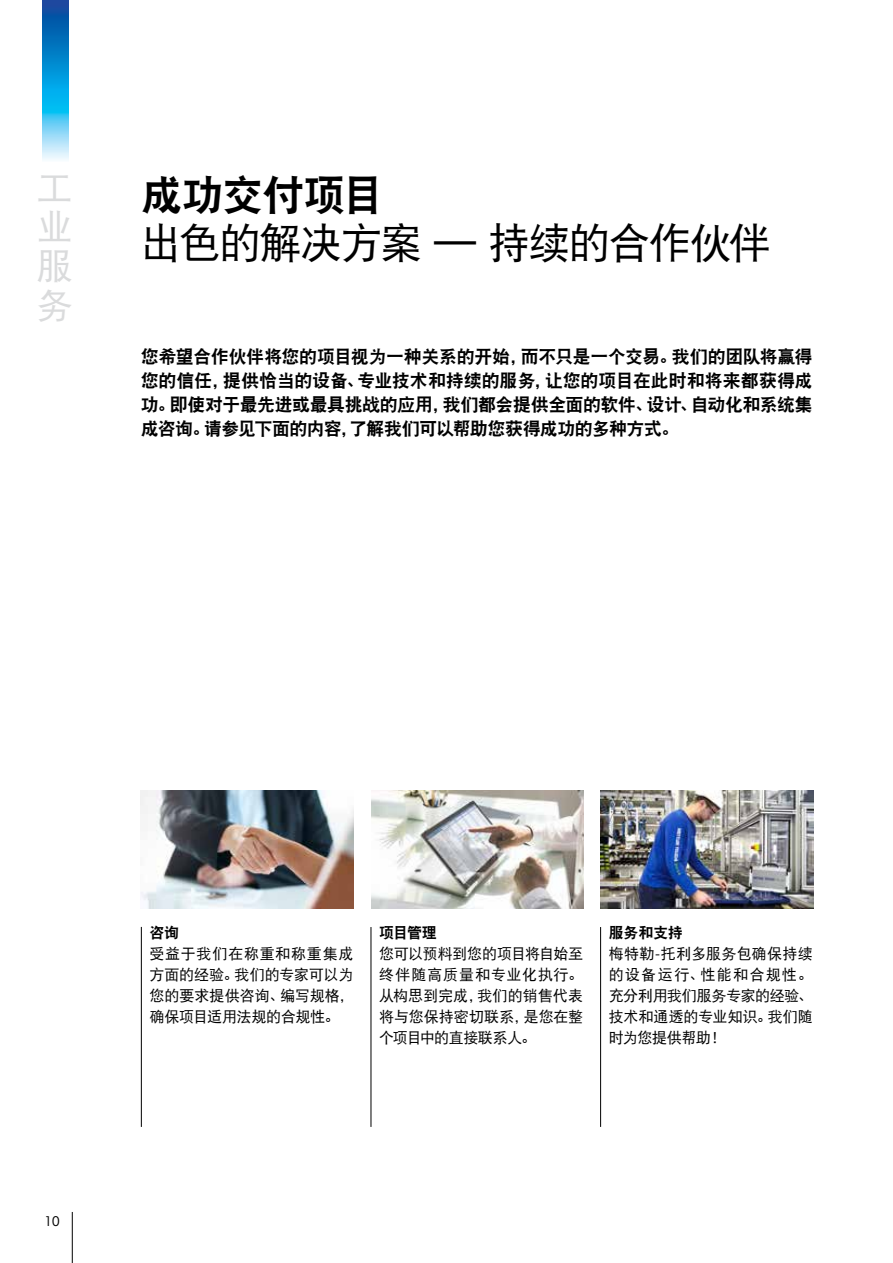
<style>
.page{position:relative;width:893px;height:1263px;background:#fff}
.page>*{position:absolute;margin:0;border:0;box-sizing:border-box;transform-origin:0 0}
.t1{font:42px "DFP Hei W5";letter-spacing:-.045em;color:#000}
.t2{font:42px "DFP Hei W9";letter-spacing:-.04em;color:#000}
.t3{font:36px/39px "DFP Hei W5";color:#dadbdc;text-align:justify}
.t4{font:18px/24px "DFP Hei W9";letter-spacing:-.035em;color:#000;text-align:justify}
.t5{font:15px/21px "DFP Hei W5";color:#000;text-align:justify}
.t6{font:15px "DFP Hei W9";letter-spacing:-.015em;color:#000}
.t7{font:13.5px "Avant Gardefor MT Bk";color:#000}
.s1{font-family:"Avant Gardefor MT Bk"}
</style>
<div class="page">
<hr style="left:72px;top:1212px;width:1px;height:51px;background:#000">
<img style="left:43px;top:0;width:25px;height:160px">
<img style="left:141px;top:790px;width:213px;height:118px">
<img style="left:371px;top:790px;width:213px;height:118px">
<img style="left:601px;top:790px;width:213px;height:118px">
<hr style="left:141px;top:927px;width:1px;height:200px;background:#000">
<hr style="left:371px;top:927px;width:1px;height:200px;background:#000">
<hr style="left:600px;top:927px;width:1px;height:200px;background:#000">
<h2 class="t3" style="left:37px;top:168px;width:37px">工业服务</h2>
<h1 class="t2" style="left:141px;top:172px;width:245px">成功交付项目</h1>
<h1 class="t1" style="left:141px;top:220px;width:632px">出色的解决方案 — 持续的合作伙伴</h1>
<p class="t4" style="left:141px;top:344px;width:673px">您希望合作伙伴将您的项目视为一种关系的开始，而不只是一个交易。我们的团队将赢得您的信任，提供恰当的设备、专业技术和持续的服务，让您的项目在此时和将来都获得成功。即使对于最先进或最具挑战的应用，我们都会提供全面的软件、设计、自动化和系统集成咨询。请参见下面的内容，了解我们可以帮助您获得成功的多种方式。</p>
<p class="t7" style="left:45px;top:1213px;width:17px">10</p>
<p class="t6" style="left:149px;top:924px;width:31px">咨询</p>
<p class="t5" style="left:149px;top:943px;width:206px">受益于我们在称重和称重集成方面的经验。我们的专家可以为您的要求提供咨询、编写规格，确保项目适用法规的合规性。</p>
<p class="t6" style="left:379px;top:924px;width:59px">项目管理</p>
<p class="t5" style="left:379px;top:943px;width:206px">您可以预料到您的项目将自始至终伴随高质量和专业化执行。从构思到完成，我们的销售代表将与您保持密切联系，是您在整个项目中的直接联系人。</p>
<p class="t6" style="left:609px;top:924px;width:76px">服务和支持</p>
<p class="t5" style="left:609px;top:943px;width:206px">梅特勒<span class="s1">-</span>托利多服务包确保持续的设备运行、性能和合规性。充分利用我们服务专家的经验、技术和通透的专业知识。我们随时为您提供帮助！</p>
</div>
